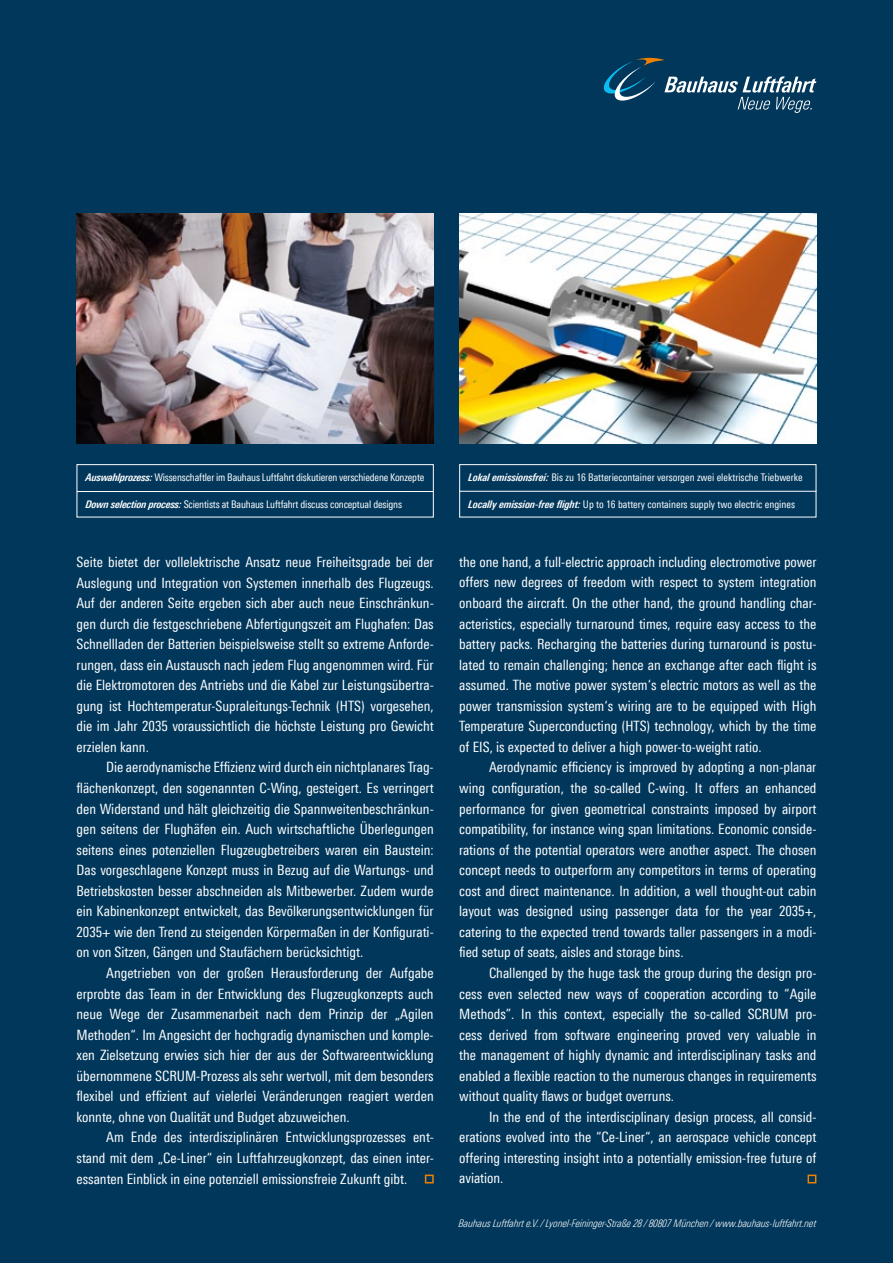
<style>
.page{position:relative;width:893px;height:1263px;background:#00375b}
.page>*{position:absolute;margin:0;border:0;box-sizing:border-box;transform-origin:0 0}
.t1{font:14.25px/20.5px "Linotype Univers 420 Cn";color:#fff;text-align:justify}
.t2{font:10.5px "Linotype Univers 420 Cn";letter-spacing:-.01em;color:#fff}
.t3{font:10.5px "Linotype Univers 321 Cn Lt It";letter-spacing:-.005em;color:#fff}
.s1{font-family:"Linotype Univers 621 Cn Bold It"}
</style>
<div class="page">
<svg style="left:604px;top:58px;width:212px;height:55px"></svg>
<div style="left:425px;top:1174px;width:9px;height:9px;border:2px solid #f08100"></div>
<div style="left:807px;top:1174px;width:9px;height:9px;border:2px solid #f08100"></div>
<div style="left:77px;top:464px;width:357px;height:53px;border:1px solid #fff"></div>
<hr style="left:77px;top:491px;width:356px;height:1px;background:#fff">
<div style="left:459px;top:464px;width:357px;height:53px;border:1px solid #fff"></div>
<hr style="left:459px;top:491px;width:357px;height:1px;background:#fff">
<img style="left:459px;top:214px;width:357px;height:230px">
<img style="left:77px;top:214px;width:357px;height:230px">
<p class="t2" style="left:86px;top:471px;width:340px"><span class="s1">Auswahlprozess:</span> Wissenschaftler im Bauhaus Luftfahrt diskutieren verschiedene Konzepte</p>
<p class="t2" style="left:86px;top:498px;width:318px"><span class="s1">Down selection process:</span> Scientists at Bauhaus Luftfahrt discuss conceptual designs</p>
<p class="t1" style="left:77px;top:551px;width:359px">Seite bietet der vollelektrische Ansatz neue Freiheitsgrade bei der Auslegung und Integration von Systemen innerhalb des Flugzeugs.<br>Auf der anderen Seite ergeben sich aber auch neue Einschränkun&shy;gen durch die festgeschriebene Abfertigungszeit am Flughafen: Das Schnellladen der Batterien beispielsweise stellt so extreme Anforde&shy;rungen, dass ein Austausch nach jedem Flug angenommen wird. Für die Elektromotoren des Antriebs und die Kabel zur Leistungsübertra&shy;gung ist Hochtemperatur-Supraleitungs-Technik (HTS) vorgesehen, die im Jahr 2035 voraussichtlich die höchste Leistung pro Gewicht erzielen kann.</p>
<p class="t1" style="left:77px;top:757px;width:359px;text-indent:30px">Die aerodynamische Effizienz wird durch ein nichtplanares Trag&shy;flächenkonzept, den sogenannten C-Wing, gesteigert. Es verringert den Widerstand und hält gleichzeitig die Spannweitenbeschränkun&shy;gen seitens der Flughäfen ein. Auch wirtschaftliche Überlegungen seitens eines potenziellen Flugzeugbetreibers waren ein Baustein:<br>Das vorgeschlagene Konzept muss in Bezug auf die Wartungs- und Betriebskosten besser abschneiden als Mitbewerber. Zudem wurde ein Kabinenkonzept entwickelt, das Bevölkerungsentwicklungen für 2035+ wie den Trend zu steigenden Körpermaßen in der Konfigurati&shy;on von Sitzen, Gängen und Staufächern berücksichtigt.</p>
<p class="t1" style="left:77px;top:962px;width:359px;text-indent:30px">Angetrieben von der großen Herausforderung der Aufgabe erprobte das Team in der Entwicklung des Flugzeugkonzepts auch neue Wege der Zusammenarbeit nach dem Prinzip der „Agilen Methoden“. Im Angesicht der hochgradig dynamischen und komple&shy;xen Zielsetzung erwies sich hier der aus der Softwareentwicklung übernommene SCRUM-Prozess als sehr wertvoll, mit dem besonders flexibel und effizient auf vielerlei Veränderungen reagiert werden konnte, ohne von Qualität und Budget abzuweichen.</p>
<p class="t1" style="left:77px;top:1127px;width:359px;text-indent:30px">Am Ende des interdisziplinären Entwicklungsprozesses ent&shy;stand mit dem „Ce-Liner“ ein Luftfahrzeugkonzept, das einen inter&shy;essanten Einblick in eine potenziell emissionsfreie Zukunft gibt.</p>
<p class="t2" style="left:469px;top:471px;width:336px"><span class="s1">Lokal emissionsfrei:</span> Bis zu 16 Batteriecontainer versorgen zwei elektrische Triebwerke</p>
<p class="t2" style="left:469px;top:498px;width:328px"><span class="s1">Locally emission-free flight:</span> Up to 16 battery containers supply two electric engines</p>
<p class="t1" style="left:459px;top:551px;width:359px">the one hand, a full-electric approach including electromotive power offers new degrees of freedom with respect to system integration onboard the aircraft. On the other hand, the ground handling char&shy;acteristics, especially turnaround times, require easy access to the battery packs. Recharging the batteries during turnaround is postu&shy;lated to remain challenging; hence an exchange after each flight is assumed. The motive power system‘s electric motors as well as the power transmission system‘s wiring are to be equipped with High Temperature Superconducting (HTS) technology, which by the time of EIS, is expected to deliver a high power-to-weight ratio.</p>
<p class="t1" style="left:459px;top:757px;width:359px;text-indent:30px">Aerodynamic efficiency is improved by adopting a non-planar wing configuration, the so-called C-wing. It offers an enhanced performance for given geometrical constraints imposed by airport compatibility, for instance wing span limitations. Economic conside&shy;rations of the potential operators were another aspect. The chosen concept needs to outperform any competitors in terms of operating cost and direct maintenance. In addition, a well thought-out cabin layout was designed using passenger data for the year 2035+, catering to the expected trend towards taller passengers in a modi&shy;fied setup of seats, aisles and storage bins.</p>
<p class="t1" style="left:459px;top:962px;width:359px;text-indent:30px">Challenged by the huge task the group during the design pro&shy;cess even selected new ways of cooperation according to “Agile Methods”. In this context, especially the so-called SCRUM pro&shy;cess derived from software engineering proved very valuable in the management of highly dynamic and interdisciplinary tasks and enabled a flexible reaction to the numerous changes in requirements without quality flaws or budget overruns.</p>
<p class="t1" style="left:459px;top:1106px;width:359px;text-indent:30px">In the end of the interdisciplinary design process, all consid&shy;erations evolved into the “Ce-Liner“, an aerospace vehicle concept offering interesting insight into a potentially emission-free future of aviation.</p>
<p class="t3" style="left:459px;top:1217px;width:359px">Bauhaus Luftfahrt e.V. / Lyonel-Feininger-Straße 28 / 80807 München / www.bauhaus-luftfahrt.net</p>
</div>
